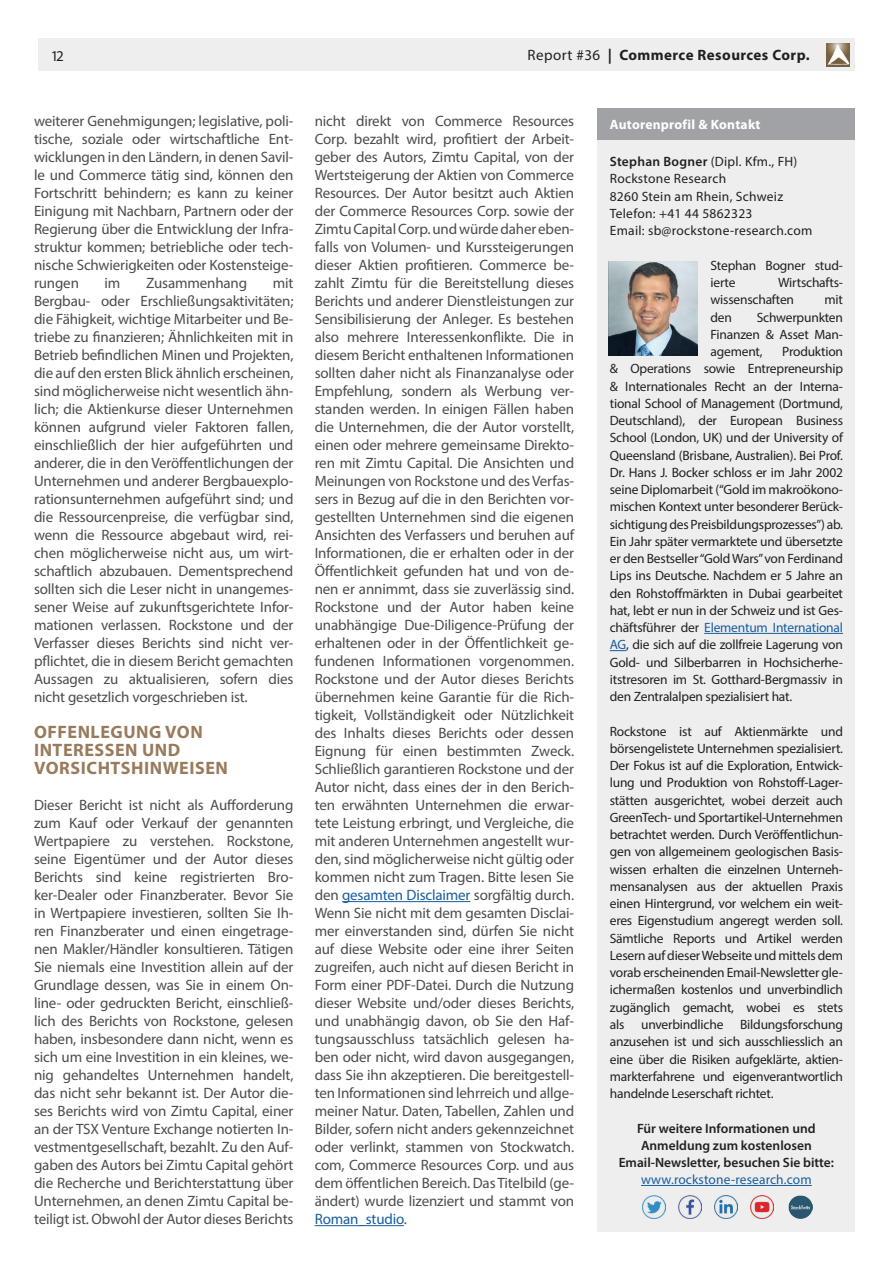
<style>
.page{position:relative;width:893px;height:1263px;background:#fff}
.page>*{position:absolute;margin:0;border:0;box-sizing:border-box;transform-origin:0 0}
.t1{font:700 18px/18px "Myriad Pro";letter-spacing:.03em;color:#987b5c}
.t2{font:15px/18px "Myriad Pro";letter-spacing:-.01em;color:#4b4c4d;text-align:justify}
.t3{font:700 15px "Myriad Pro";letter-spacing:.03em;color:#231f20}
.t4{font:15px "Myriad Pro";color:#231f20}
.t5{font:13.5px/17.2px "Myriad Pro";letter-spacing:-.015em;color:#231f20;text-align:justify}
.t6{font:13.5px/17.2px "Myriad Pro";letter-spacing:.02em;color:#231f20}
.t7{font:600 13.5px/17.2px "Myriad Pro";color:#231f20;text-align:center}
.t8{font:13.5px "Myriad Pro";letter-spacing:.01em;color:#175d9e}
.t9{font:700 13.5px "Myriad Pro";letter-spacing:.02em;color:#fff}
.s1{font-weight:400}
.s2{color:#175d9e}
.s3{font-weight:600}
</style>
<div class="page">
<hr style="left:342px;top:901px;width:128px;height:1px;background:#175d9e">
<hr style="left:315px;top:1225px;width:89px;height:1px;background:#175d9e">
<div style="left:38px;top:39px;width:817px;height:32px;background:#eeeeef"></div>
<img style="left:827px;top:43px;width:22px;height:23px">
<div style="left:597px;top:108px;width:258px;height:1124px;background:#eeeeef"></div>
<div style="left:597px;top:108px;width:258px;height:32px;background:#a0a2a5"></div>
<hr style="left:704px;top:633px;width:139px;height:1px;background:#175d9e">
<svg style="left:610px;top:650px;width:16px;height:1px"></svg>
<hr style="left:641px;top:1185px;width:171px;height:1px;background:#175d9e">
<img style="left:609px;top:261px;width:89px;height:94px">
<img style="left:642px;top:1195px;width:24px;height:24px">
<img style="left:678px;top:1195px;width:24px;height:24px">
<img style="left:714px;top:1195px;width:24px;height:24px">
<img style="left:750px;top:1195px;width:24px;height:24px">
<img style="left:789px;top:1195px;width:23px;height:24px">
<p class="t4" style="left:51px;top:46px;width:14px">12</p>
<p class="t3" style="left:528px;top:47px;width:283px"><span class="s1">Report #36</span> | Commerce Resources Corp.</p>
<p class="t2" style="left:34px;top:112px;width:261px">weiterer Genehmigungen; legislative, poli&shy;tische, soziale oder wirtschaftliche Ent&shy;wicklungen in den Ländern, in denen Savil&shy;le und Commerce tätig sind, können den Fortschritt behindern; es kann zu keiner Einigung mit Nachbarn, Partnern oder der Regierung über die Entwicklung der Infra&shy;struktur kommen; betriebliche oder tech&shy;nische Schwierigkeiten oder Kostensteige&shy;rungen</p>
<p class="t2" style="left:105px;top:274px;width:17px">im</p>
<p class="t2" style="left:146px;top:274px;width:103px">Zusammenhang</p>
<p class="t2" style="left:34px;top:274px;width:261px;text-indent:239px">mit Bergbau- oder Erschließungsaktivitäten; die Fähigkeit, wichtige Mitarbeiter und Be&shy;triebe zu finanzieren; Ähnlichkeiten mit in Betrieb befindlichen Minen und Projekten, die auf den ersten Blick ähnlich erscheinen, sind möglicherweise nicht wesentlich ähn&shy;lich; die Aktienkurse dieser Unternehmen können aufgrund vieler Faktoren fallen, einschließlich der hier aufgeführten und anderer, die in den Veröffentlichungen der Unternehmen und anderer Bergbauexplo&shy;rationsunternehmen aufgeführt sind; und die Ressourcenpreise, die verfügbar sind, wenn die Ressource abgebaut wird, rei&shy;chen möglicherweise nicht aus, um wirt&shy;schaftlich abzubauen. Dementsprechend sollten sich die Leser nicht in unangemes&shy;sener Weise auf zukunftsgerichtete Infor&shy;mationen verlassen. Rockstone und der Verfasser dieses Berichts sind nicht ver&shy;pflichtet, die in diesem Bericht gemachten Aussagen zu aktualisieren, sofern dies nicht gesetzlich vorgeschrieben ist.</p>
<p class="t1" style="left:34px;top:723px;width:195px">OFFENLEGUNG VON<br>INTERESSEN UND<br>VORSICHTSHINWEISEN</p>
<p class="t2" style="left:34px;top:796px;width:261px">Dieser Bericht ist nicht als Aufforderung zum Kauf oder Verkauf der genannten Wertpapiere zu verstehen. Rockstone, seine Eigentümer und der Autor dieses Berichts sind keine registrierten Bro&shy;ker-Dealer oder Finanzberater. Bevor Sie in Wertpapiere investieren, sollten Sie Ih&shy;ren Finanzberater und einen eingetrage&shy;nen Makler/Händler konsultieren. Tätigen Sie niemals eine Investition allein auf der Grundlage dessen, was Sie in einem On&shy;line- oder gedruckten Bericht, einschließ&shy;lich des Berichts von Rockstone, gelesen haben, insbesondere dann nicht, wenn es sich um eine Investition in ein kleines, we&shy;nig gehandeltes Unternehmen handelt, das nicht sehr bekannt ist. Der Autor die&shy;ses Berichts wird von Zimtu Capital, einer an der TSX Venture Exchange notierten In&shy;vestmentgesellschaft, bezahlt. Zu den Auf&shy;gaben des Autors bei Zimtu Capital gehört die Recherche und Berichterstattung über Unternehmen, an denen Zimtu Capital be&shy;teiligt ist. Obwohl der Autor dieses Berichts</p>
<p class="t2" style="left:315px;top:112px;width:261px">nicht direkt von Commerce Resources Corp. bezahlt wird, profitiert der Arbeit&shy;geber des Autors, Zimtu Capital, von der Wertsteigerung der Aktien von Commerce Resources. Der Autor besitzt auch Aktien der Commerce Resources Corp. sowie der Zimtu Capital Corp. und würde daher eben&shy;falls von Volumen- und Kurssteigerungen dieser Aktien profitieren. Commerce be&shy;zahlt Zimtu für die Bereitstellung dieses Berichts und anderer Dienstleistungen zur Sensibilisierung der Anleger. Es bestehen also mehrere Interessenkonflikte. Die in diesem Bericht enthaltenen Informationen sollten daher nicht als Finanzanalyse oder Empfehlung, sondern als Werbung ver&shy;standen werden. In einigen Fällen haben die Unternehmen, die der Autor vorstellt, einen oder mehrere gemeinsame Direkto&shy;ren mit Zimtu Capital. Die Ansichten und Meinungen von Rockstone und des Verfas&shy;sers in Bezug auf die in den Berichten vor&shy;gestellten Unternehmen sind die eigenen Ansichten des Verfassers und beruhen auf Informationen, die er erhalten oder in der Öffentlichkeit gefunden hat und von de&shy;nen er annimmt, dass sie zuverlässig sind.<br>Rockstone und der Autor haben keine unabhängige Due-Diligence-Prüfung der erhaltenen oder in der Öffentlichkeit ge&shy;fundenen Informationen vorgenommen.<br>Rockstone und der Autor dieses Berichts übernehmen keine Garantie für die Rich&shy;tigkeit, Vollständigkeit oder Nützlichkeit des Inhalts dieses Berichts oder dessen Eignung für einen bestimmten Zweck.<br>Schließlich garantieren Rockstone und der Autor nicht, dass eines der in den Berich&shy;ten erwähnten Unternehmen die erwar&shy;tete Leistung erbringt, und Vergleiche, die mit anderen Unternehmen angestellt wur&shy;den, sind möglicherweise nicht gültig oder kommen nicht zum Tragen. Bitte lesen Sie den <span class="s2">gesamten Disclaimer</span> sorgfältig durch.<br>Wenn Sie nicht mit dem gesamten Disclai&shy;mer einverstanden sind, dürfen Sie nicht auf diese Website oder eine ihrer Seiten zugreifen, auch nicht auf diesen Bericht in Form einer PDF-Datei. Durch die Nutzung dieser Website und/oder dieses Berichts, und unabhängig davon, ob Sie den Haf&shy;tungsausschluss tatsächlich gelesen ha&shy;ben oder nicht, wird davon ausgegangen, dass Sie ihn akzeptieren. Die bereitgestell&shy;ten Informationen sind lehrreich und allge&shy;meiner Natur. Daten, Tabellen, Zahlen und Bilder, sofern nicht anders gekennzeichnet oder verlinkt, stammen von Stockwatch. com, Commerce Resources Corp. und aus dem öffentlichen Bereich. Das Titelbild (ge&shy;ändert) wurde lizenziert und stammt von <span class="s2">Roman_studio</span>.</p>
<p class="t9" style="left:610px;top:117px;width:152px">Autorenprofil &amp; Kontakt</p>
<p class="t6" style="left:610px;top:153px;width:204px"><span class="s3">Stephan Bogner</span> (Dipl. Kfm., FH)<br>Rockstone Research<br>8260 Stein am Rhein, Schweiz<br>Telefon: +41 44 5862323<br>Email: sb@rockstone-research.com</p>
<p class="t5" style="left:711px;top:256px;width:134px">Stephan Bogner stud&shy;ierte</p>
<p class="t5" style="left:711px;top:274px;width:134px;text-indent:68px">Wirtschafts&shy;wissenschaften</p>
<p class="t5" style="left:824px;top:291px;width:20px">mit</p>
<p class="t5" style="left:711px;top:308px;width:134px;text-indent:46px">Schwerpunkten Finanzen &amp; Asset Man&shy;agement,</p>
<p class="t5" style="left:711px;top:308px;width:23px">den</p>
<p class="t5" style="left:610px;top:343px;width:235px;text-indent:172px">Produktion &amp; Operations sowie Entrepreneurship &amp; Internationales Recht an der Interna&shy;tional School of Management (Dortmund, Deutschland), der European Business School (London, UK) und der University of Queensland (Brisbane, Australien). Bei Prof.<br>Dr. Hans J. Bocker schloss er im Jahr 2002 seine Diplomarbeit (“Gold im makroökono&shy;mischen Kontext unter besonderer Berück&shy;sichtigung des Preisbildungsprozesses”) ab.<br>Ein Jahr später vermarktete und übersetzte er den Bestseller “Gold Wars” von Ferdinand Lips ins Deutsche. Nachdem er 5 Jahre an den Rohstoffmärkten in Dubai gearbeitet hat, lebt er nun in der Schweiz und ist Ges&shy;chäftsführer der <span class="s2">Elementum International AG</span>, die sich auf die zollfreie Lagerung von Gold- und Silberbarren in Hochsicherhe&shy;itstresoren im St. Gotthard-Bergmassiv in den Zentralalpen spezialisiert hat.</p>
<p class="t5" style="left:610px;top:722px;width:235px">Rockstone ist auf Aktienmärkte und börsengelistete Unternehmen spezialisiert.<br>Der Fokus ist auf die Exploration, Entwick&shy;lung und Produktion von Rohstoff-Lager&shy;stätten ausgerichtet, wobei derzeit auch GreenTech- und Sportartikel-Unternehmen betrachtet werden. Durch Veröffentlichun&shy;gen von allgemeinem geologischen Basis&shy;wissen erhalten die einzelnen Unterneh&shy;mensanalysen aus der aktuellen Praxis einen Hintergrund, vor welchem ein weit&shy;eres Eigenstudium angeregt werden soll.<br>Sämtliche Reports und Artikel werden Lesern auf dieser Webseite und mittels dem vorab erscheinenden Email-Newsletter gle&shy;ichermaßen kostenlos und unverbindlich zugänglich gemacht, wobei es stets als unverbindliche Bildungsforschung anzusehen ist und sich ausschliesslich an eine über die Risiken aufgeklärte, aktien&shy;markterfahrene und eigenverantwortlich handelnde Leserschaft richtet.</p>
<p class="t7" style="left:619px;top:1119px;width:217px">Für weitere Informationen und<br>Anmeldung zum kostenlosen<br>Email-Newsletter, besuchen Sie bitte:</p>
<p class="t8" style="left:641px;top:1171px;width:172px">www.rockstone-research.com</p>
</div>
